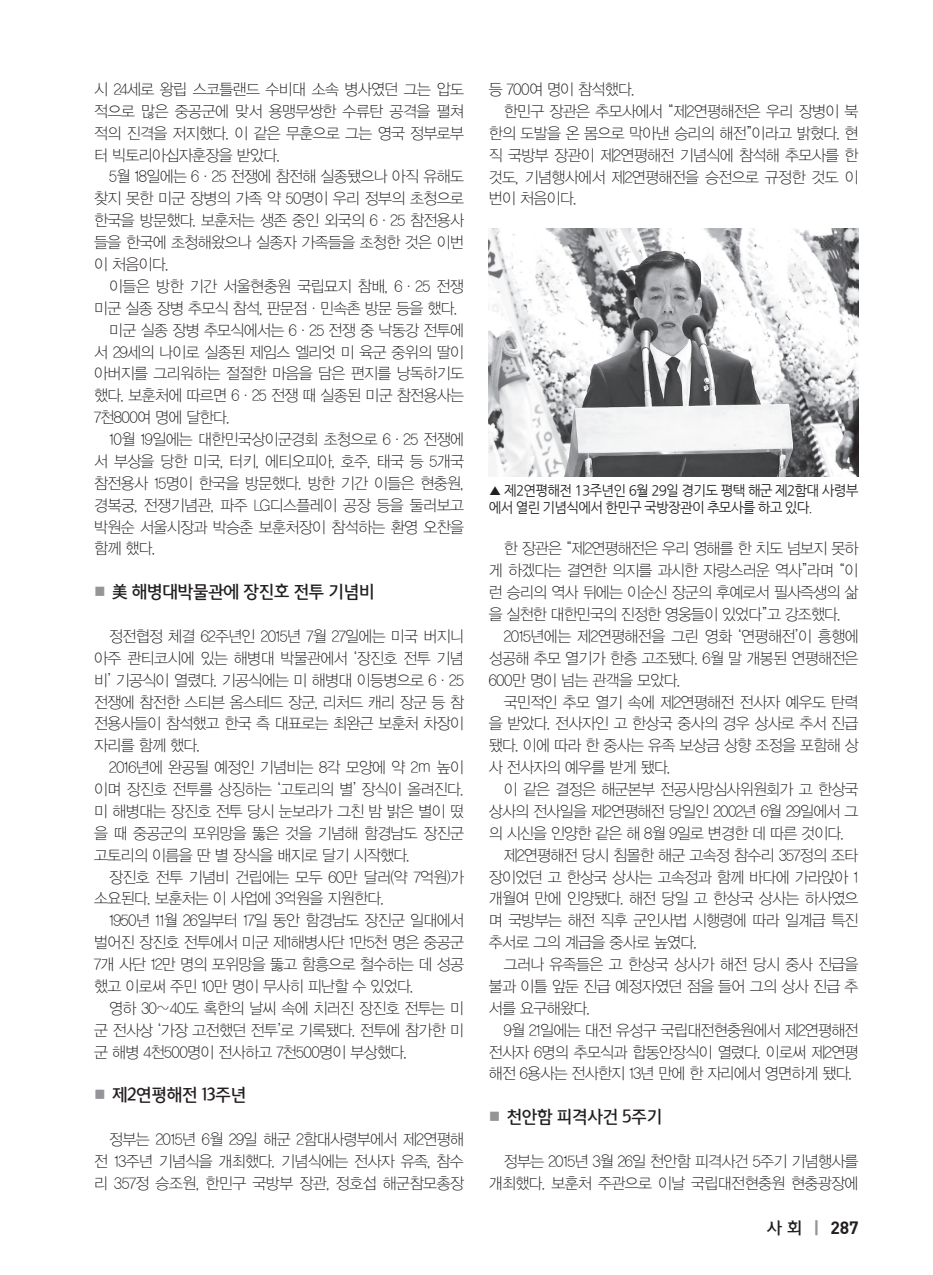
<style>
.page{position:relative;width:933px;height:1275px;background:#fff}
.page>*{position:absolute;margin:0;border:0;box-sizing:border-box;transform-origin:0 0}
.t1{font:500 17.5px "Auction Gothic";letter-spacing:-.04em;color:#231f20;scale:.96 1}
.t2{font:17.5px "Dinbol";color:#231f20}
.t3{font:15.75px/21.9px "YDVYGO11";letter-spacing:-.04em;color:#231f20;text-align:justify;scale:.96 1}
.t4{font:14px/17.5px "Nanum Gothic";letter-spacing:-.06em;color:#231f20}
.s1{font-weight:700;font-size:12.25px;color:#939598}
.s2{font-family:"YDVYGO13";font-weight:400}
.s3{font-family:"Auction Gothic";font-weight:500;font-size:16.62px}
.s4{font-family:"YDVYGO14";font-size:21px;color:#939598}
</style>
<div class="page">
<img style="left:489px;top:228px;width:369px;height:248px">
<p class="t3" style="left:94px;top:77px;width:386px">시 24세로 왕립 스코틀랜드 수비대 소속 병사였던 그는 압도 적으로 많은 중공군에 맞서 용맹무쌍한 수류탄 공격을 펼쳐 적의 진격을 저지했다. 이 같은 무훈으로 그는 영국 정부로부 터 빅토리아십자훈장을 받았다.</p>
<p class="t3" style="left:94px;top:165px;width:386px;text-indent:15px">5월 18일에는 6·25 전쟁에 참전해 실종됐으나 아직 유해도 찾지 못한 미군 장병의 가족 약 50명이 우리 정부의 초청으로 한국을 방문했다. 보훈처는 생존 중인 외국의 6·25 참전용사 들을 한국에 초청해왔으나 실종자 가족들을 초청한 것은 이번 이 처음이다.</p>
<p class="t3" style="left:109px;top:274px;width:371px">이들은 방한 기간 서울현충원 국립묘지 참배, 6·25 전쟁</p>
<p class="t3" style="left:94px;top:296px;width:380px">미군 실종 장병 추모식 참석, 판문점·민속촌 방문 등을 했다.</p>
<p class="t3" style="left:109px;top:318px;width:371px">미군 실종 장병 추모식에서는 6·25 전쟁 중 낙동강 전투에</p>
<p class="t3" style="left:94px;top:340px;width:386px">서 29세의 나이로 실종된 제임스 엘리엇 미 육군 중위의 딸이</p>
<p class="t3" style="left:94px;top:362px;width:386px">아버지를 그리워하는 절절한 마음을 담은 편지를 낭독하기도</p>
<p class="t3" style="left:94px;top:384px;width:386px">했다. 보훈처에 따르면 6·25 전쟁 때 실종된 미군 참전용사는</p>
<p class="t3" style="left:94px;top:406px;width:143px">7천800여 명에 달한다.</p>
<p class="t3" style="left:109px;top:427px;width:371px">10월 19일에는 대한민국상이군경회 초청으로 6·25 전쟁에</p>
<p class="t3" style="left:94px;top:449px;width:386px">서 부상을 당한 미국, 터키, 에티오피아, 호주, 태국 등 5개국</p>
<p class="t3" style="left:94px;top:471px;width:386px">참전용사 15명이 한국을 방문했다. 방한 기간 이들은 현충원,</p>
<p class="t3" style="left:94px;top:493px;width:386px">경복궁, 전쟁기념관, 파주 LG디스플레이 공장 등을 둘러보고</p>
<p class="t3" style="left:94px;top:515px;width:386px">박원순 서울시장과 박승춘 보훈처장이 참석하는 환영 오찬을</p>
<p class="t3" style="left:94px;top:537px;width:65px">함께 했다.</p>
<p class="t1" style="left:94px;top:583px;width:294px"><span class="s1">■</span> <span class="s2">美</span> 해병대박물관에 장진호 전투 기념비</p>
<p class="t3" style="left:94px;top:624px;width:386px;text-indent:15px">정전협정 체결 62주년인 2015년 7월 27일에는 미국 버지니 아주 콴티코시에 있는 해병대 박물관에서 ‘장진호 전투 기념 비’ 기공식이 열렸다. 기공식에는 미 해병대 이등병으로 6·25 전쟁에 참전한 스티븐 옴스테드 장군, 리처드 캐리 장군 등 참 전용사들이 참석했고 한국 측 대표로는 최완근 보훈처 차장이 자리를 함께 했다.</p>
<p class="t3" style="left:94px;top:756px;width:386px;text-indent:15px">2016년에 완공될 예정인 기념비는 8각 모양에 약 2ｍ 높이 이며 장진호 전투를 상징하는 ‘고토리의 별’ 장식이 올려진다. 미 해병대는 장진호 전투 당시 눈보라가 그친 밤 밝은 별이 떴 을 때 중공군의 포위망을 뚫은 것을 기념해 함경남도 장진군 고토리의 이름을 딴 별 장식을 배지로 달기 시작했다.</p>
<p class="t3" style="left:94px;top:865px;width:387px;text-indent:15px">장진호 전투 기념비 건립에는 모두 60만 달러(약 7억원)가 소요된다. 보훈처는 이 사업에 3억원을 지원한다.</p>
<p class="t3" style="left:94px;top:909px;width:386px;text-indent:15px">1950년 11월 26일부터 17일 동안 함경남도 장진군 일대에서 벌어진 장진호 전투에서 미군 제1해병사단 1만5천 명은 중공군 7개 사단 12만 명의 포위망을 뚫고 함흥으로 철수하는 데 성공 했고 이로써 주민 10만 명이 무사히 피난할 수 있었다.</p>
<p class="t3" style="left:94px;top:996px;width:386px;text-indent:15px">영하 30∼40도 혹한의 날씨 속에 치러진 장진호 전투는 미 군 전사상 ‘가장 고전했던 전투’로 기록됐다. 전투에 참가한 미 군 해병 4천500명이 전사하고 7천500명이 부상했다.</p>
<p class="t1" style="left:94px;top:1086px;width:160px"><span class="s1">■</span> 제2연평해전 13주년</p>
<p class="t3" style="left:94px;top:1127px;width:387px;text-indent:15px">정부는 2015년 6월 29일 해군 2함대사령부에서 제2연평해 전 13주년 기념식을 개최했다. 기념식에는 전사자 유족, 참수 리 357정 승조원, 한민구 국방부 장관, 정호섭 해군참모총장</p>
<p class="t3" style="left:489px;top:77px;width:154px">등 700여 명이 참석했다.</p>
<p class="t3" style="left:504px;top:99px;width:371px">한민구 장관은 추모사에서 “제2연평해전은 우리 장병이 북</p>
<p class="t3" style="left:489px;top:121px;width:386px">한의 도발을 온 몸으로 막아낸 승리의 해전”이라고 밝혔다. 현</p>
<p class="t3" style="left:489px;top:143px;width:386px">직 국방부 장관이 제2연평해전 기념식에 참석해 추모사를 한</p>
<p class="t3" style="left:489px;top:165px;width:387px">것도, 기념행사에서 제2연평해전을 승전으로 규정한 것도 이</p>
<p class="t3" style="left:489px;top:187px;width:93px">번이 처음이다.</p>
<p class="t4" style="left:489px;top:482px;width:371px">▲ 제2연평해전 13주년인 6월 29일 경기도 평택 해군 제2함대 사령부 에서 열린 기념식에서 한민구 국방장관이 추모사를 하고 있다.</p>
<p class="t3" style="left:489px;top:537px;width:386px;text-indent:15px">한 장관은 “제2연평해전은 우리 영해를 한 치도 넘보지 못하 게 하겠다는 결연한 의지를 과시한 자랑스러운 역사”라며 “이 런 승리의 역사 뒤에는 이순신 장군의 후예로서 필사즉생의 삶 을 실천한 대한민국의 진정한 영웅들이 있었다”고 강조했다.</p>
<p class="t3" style="left:489px;top:624px;width:387px;text-indent:15px">2015년에는 제2연평해전을 그린 영화 ‘연평해전’이 흥행에 성공해 추모 열기가 한층 고조됐다. 6월 말 개봉된 연평해전은 600만 명이 넘는 관객을 모았다.</p>
<p class="t3" style="left:489px;top:690px;width:387px;text-indent:15px">국민적인 추모 열기 속에 제2연평해전 전사자 예우도 탄력 을 받았다. 전사자인 고 한상국 중사의 경우 상사로 추서 진급 됐다. 이에 따라 한 중사는 유족 보상금 상향 조정을 포함해 상 사 전사자의 예우를 받게 됐다.</p>
<p class="t3" style="left:504px;top:777px;width:371px">이 같은 결정은 해군본부 전공사망심사위원회가 고 한상국</p>
<p class="t3" style="left:489px;top:799px;width:386px">상사의 전사일을 제2연평해전 당일인 2002년 6월 29일에서 그</p>
<p class="t3" style="left:489px;top:821px;width:372px">의 시신을 인양한 같은 해 8월 9일로 변경한 데 따른 것이다.</p>
<p class="t3" style="left:504px;top:843px;width:371px">제2연평해전 당시 침몰한 해군 고속정 참수리 357정의 조타</p>
<p class="t3" style="left:489px;top:865px;width:386px">장이었던 고 한상국 상사는 고속정과 함께 바다에 가라앉아 1</p>
<p class="t3" style="left:489px;top:887px;width:386px">개월여 만에 인양됐다. 해전 당일 고 한상국 상사는 하사였으</p>
<p class="t3" style="left:489px;top:909px;width:386px">며 국방부는 해전 직후 군인사법 시행령에 따라 일계급 특진</p>
<p class="t3" style="left:489px;top:931px;width:219px">추서로 그의 계급을 중사로 높였다.</p>
<p class="t3" style="left:504px;top:953px;width:371px">그러나 유족들은 고 한상국 상사가 해전 당시 중사 진급을</p>
<p class="t3" style="left:489px;top:974px;width:386px">불과 이틀 앞둔 진급 예정자였던 점을 들어 그의 상사 진급 추</p>
<p class="t3" style="left:489px;top:996px;width:107px">서를 요구해왔다.</p>
<p class="t3" style="left:504px;top:1018px;width:371px">9월 21일에는 대전 유성구 국립대전현충원에서 제2연평해전</p>
<p class="t3" style="left:489px;top:1040px;width:386px">전사자 6명의 추모식과 합동안장식이 열렸다. 이로써 제2연평</p>
<p class="t3" style="left:489px;top:1062px;width:380px">해전 6용사는 전사한지 13년 만에 한 자리에서 영면하게 됐다.</p>
<p class="t1" style="left:489px;top:1108px;width:182px"><span class="s1">■</span> 천안함 피격사건 5주기</p>
<p class="t3" style="left:489px;top:1149px;width:386px;text-align:right">정부는 2015년 3월 26일 천안함 피격사건 5주기 기념행사를 개최했다. 보훈처 주관으로 이날 국립대전현충원 현충광장에</p>
<p class="t2" style="left:766px;top:1216px;width:94px"><span class="s3">사 회</span> <span class="s4">l</span> 287</p>
</div>
